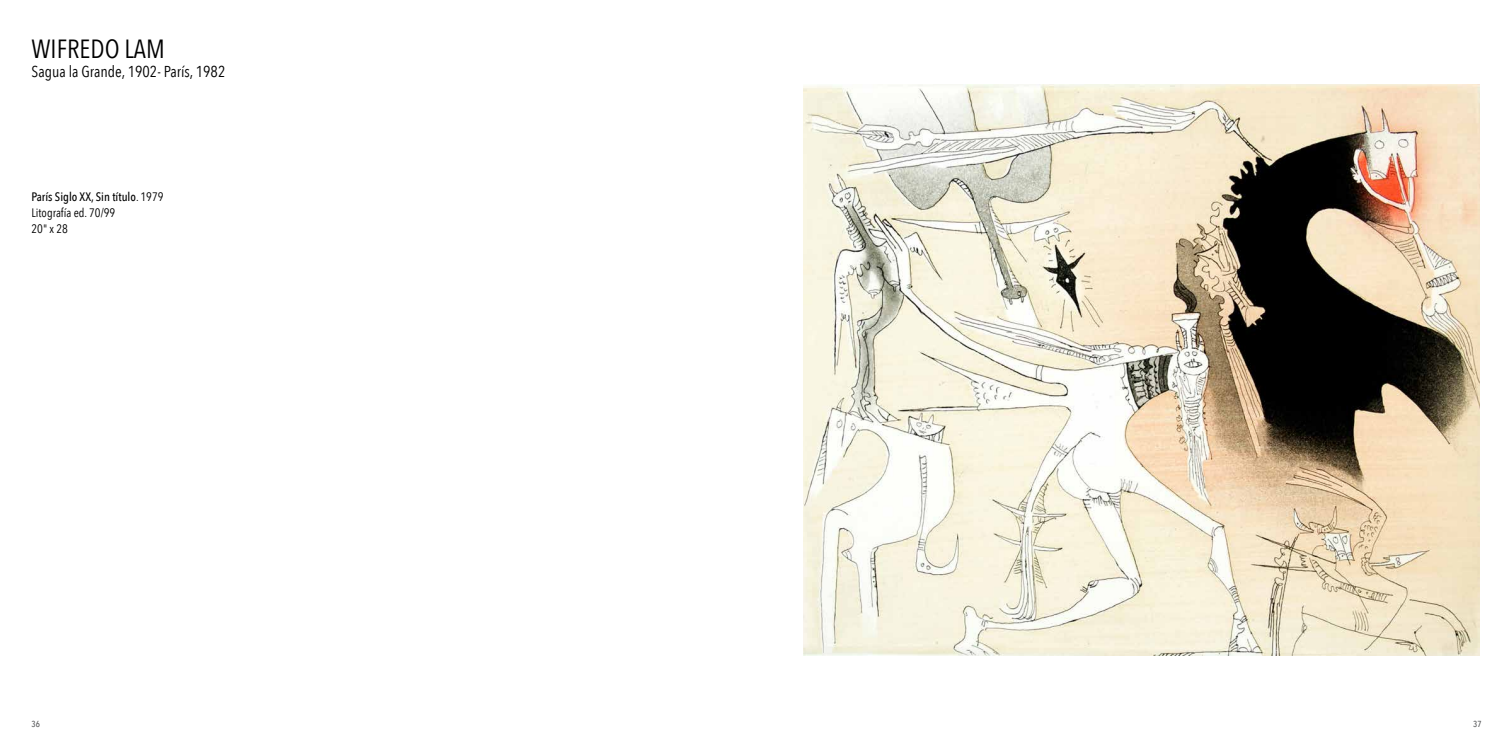
<style>
.page{position:relative;width:1512px;height:756px;background:#fff}
.page>*{position:absolute;margin:0;border:0;box-sizing:border-box;transform-origin:0 0}
.t1{font:26.25px "Avenir Next Condensed";color:#000}
.t2{font:15.75px "Avenir Next Condensed";color:#000}
.t3{font:12.25px/15.8px "Avenir Next Condensed";color:#000}
.t4{font:500 8.75px "Avenir Next Condensed";color:#58595b}
.s1{font-weight:500}
</style>
<div class="page">
<img style="left:803px;top:84px;width:676px;height:571px">
<h1 class="t1" style="left:32px;top:26px;width:135px">WIFREDO LAM</h1>
<p class="t2" style="left:32px;top:58px;width:195px">Sagua la Grande, 1902- París, 1982</p>
<p class="t3" style="left:32px;top:189px;width:134px"><span class="s1">París Siglo XX, Sin título</span>. 1979<br>Litografía ed. 70/99<br>20" x 28</p>
<p class="t4" style="left:32px;top:719px;width:10px">36</p>
<p class="t4" style="left:1473px;top:719px;width:10px">37</p>
</div>
